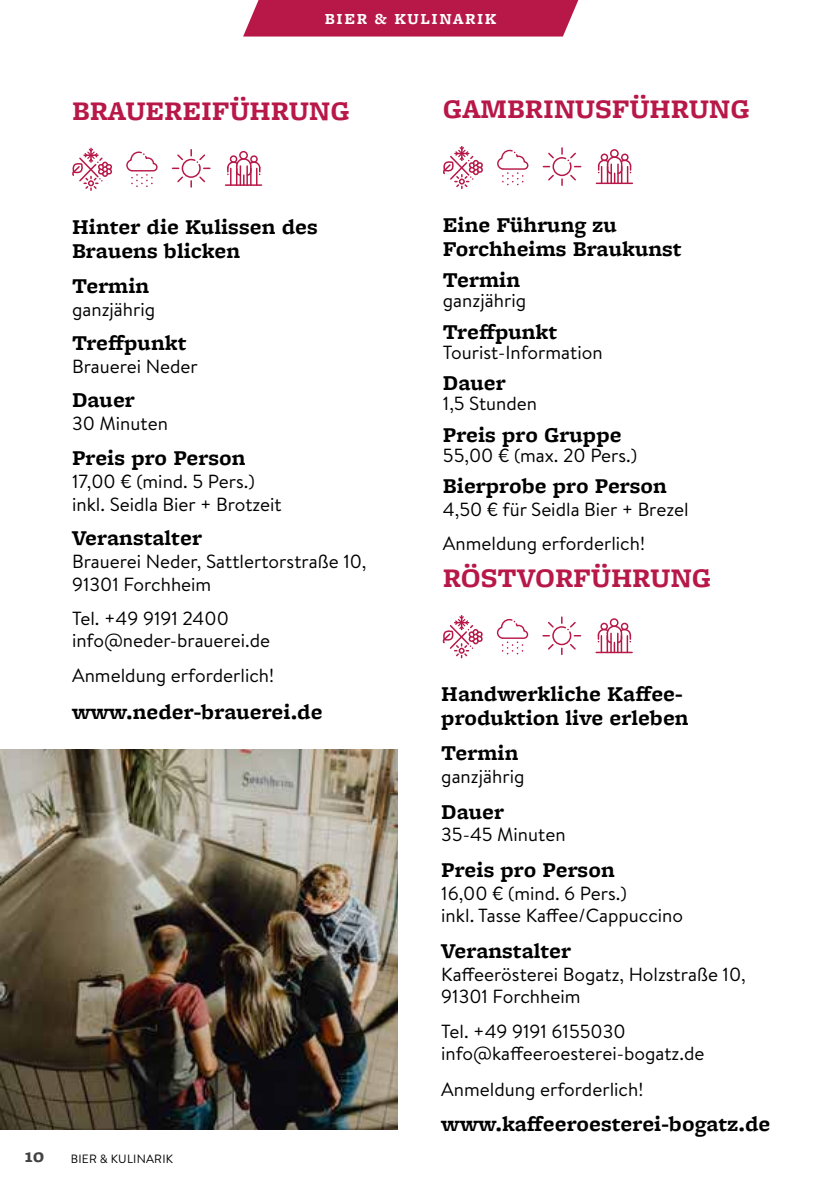
<style>
.page{position:relative;width:840px;height:1191px;background:#fff}
.page>*{position:absolute;margin:0;border:0;box-sizing:border-box;transform-origin:0 0}
.t1{font:700 28px "Freight Micro Pro";color:#b71848}
.t2{font:700 22px/24px "Freight Micro Pro";color:#000}
.t3{font:700 20px "Freight Micro Pro";color:#434243}
.t4{font:19px/22.8px "Brandon Text";color:#000}
.t5{font:700 16px "Freight Micro Pro";letter-spacing:.1em;color:#fff}
.t6{font:12px "Brandon Text";letter-spacing:.02em;color:#000}
</style>
<div class="page">
<svg style="left:172px;top:150px;width:38px;height:37px"></svg>
<svg style="left:126px;top:151px;width:32px;height:36px"></svg>
<svg style="left:72px;top:148px;width:41px;height:42px"></svg>
<div style="left:239px;top:151px;width:9px;height:9px;border:2px solid #b71848;border-radius:50%"></div>
<div style="left:230px;top:155px;width:7px;height:8px;border:2px solid #b71848;border-radius:50%"></div>
<div style="left:250px;top:155px;width:7px;height:8px;border:2px solid #b71848;border-radius:50%"></div>
<hr style="left:225px;top:184px;width:36px;height:2px;background:#b71848">
<svg style="left:226px;top:157px;width:35px;height:28px"></svg>
<svg style="left:243px;top:0;width:335px;height:37px;background:#bb2552"></svg>
<svg style="left:543px;top:617px;width:37px;height:37px"></svg>
<svg style="left:496px;top:618px;width:32px;height:36px"></svg>
<svg style="left:442px;top:615px;width:41px;height:42px"></svg>
<div style="left:609px;top:618px;width:9px;height:9px;border:2px solid #b71848;border-radius:50%"></div>
<div style="left:600px;top:622px;width:7px;height:8px;border:2px solid #b71848;border-radius:50%"></div>
<div style="left:620px;top:622px;width:8px;height:8px;border:2px solid #b71848;border-radius:50%"></div>
<hr style="left:596px;top:651px;width:35px;height:2px;background:#b71848">
<svg style="left:596px;top:625px;width:35px;height:27px"></svg>
<img style="left:0;top:749px;width:397px;height:380px">
<svg style="left:543px;top:148px;width:37px;height:37px"></svg>
<svg style="left:497px;top:149px;width:32px;height:36px"></svg>
<svg style="left:443px;top:146px;width:40px;height:43px"></svg>
<div style="left:609px;top:149px;width:9px;height:9px;border:2px solid #b71848;border-radius:50%"></div>
<div style="left:600px;top:154px;width:8px;height:7px;border:2px solid #b71848;border-radius:50%"></div>
<div style="left:620px;top:154px;width:8px;height:7px;border:2px solid #b71848;border-radius:50%"></div>
<hr style="left:596px;top:183px;width:36px;height:1px;background:#b71848">
<svg style="left:596px;top:156px;width:35px;height:27px"></svg>
<p class="t5" style="left:325px;top:7px;width:173px">BIER &amp; KULINARIK</p>
<h1 class="t1" style="left:72px;top:91px;width:279px">BRAUEREIFÜHRUNG</h1>
<p class="t2" style="left:72px;top:214px;width:247px">Hinter die Kulissen des<br>Brauens blicken</p>
<p class="t2" style="left:72px;top:273px;width:79px">Termin</p>
<p class="t4" style="left:72px;top:297px;width:85px">ganzjährig</p>
<p class="t2" style="left:72px;top:330px;width:116px">Treffpunkt</p>
<p class="t4" style="left:72px;top:354px;width:127px">Brauerei Neder</p>
<p class="t2" style="left:72px;top:387px;width:64px">Dauer</p>
<p class="t4" style="left:72px;top:411px;width:97px">30 Minuten</p>
<p class="t2" style="left:72px;top:445px;width:175px">Preis pro Person</p>
<p class="t4" style="left:72px;top:469px;width:211px">17,00 € (mind. 5 Pers.) inkl. Seidla Bier + Brotzeit</p>
<p class="t2" style="left:72px;top:525px;width:131px">Veranstalter</p>
<p class="t4" style="left:72px;top:549px;width:296px">Brauerei Neder, Sattlertorstraße 10,<br>91301 Forchheim</p>
<p class="t4" style="left:72px;top:606px;width:199px">Tel. +49 9191 2400 info@neder-brauerei.de</p>
<p class="t4" style="left:72px;top:663px;width:203px">Anmeldung erforderlich!</p>
<p class="t2" style="left:72px;top:699px;width:252px">www.neder-brauerei.de</p>
<p class="t3" style="left:25px;top:1141px;width:21px">10</p>
<p class="t6" style="left:71px;top:1150px;width:104px">BIER &amp; KULINARIK</p>
<h1 class="t1" style="left:442px;top:89px;width:308px">GAMBRINUSFÜHRUNG</h1>
<p class="t2" style="left:442px;top:212px;width:240px">Eine Führung zu<br>Forchheims Braukunst</p>
<p class="t2" style="left:442px;top:268px;width:79px">Termin</p>
<p class="t4" style="left:442px;top:289px;width:85px">ganzjährig</p>
<p class="t2" style="left:442px;top:319px;width:116px">Treffpunkt</p>
<p class="t4" style="left:442px;top:340px;width:161px">Tourist-Information</p>
<p class="t2" style="left:442px;top:370px;width:64px">Dauer</p>
<p class="t4" style="left:442px;top:391px;width:96px">1,5 Stunden</p>
<p class="t2" style="left:442px;top:422px;width:180px">Preis pro Gruppe</p>
<p class="t4" style="left:442px;top:443px;width:196px">55,00 € (max. 20 Pers.)</p>
<p class="t2" style="left:442px;top:473px;width:225px">Bierprobe pro Person</p>
<p class="t4" style="left:442px;top:491px;width:247px;line-height:34.2px">4,50 € für Seidla Bier + Brezel<br>Anmeldung erforderlich!</p>
<h1 class="t1" style="left:442px;top:558px;width:270px">RÖSTVORFÜHRUNG</h1>
<p class="t2" style="left:441px;top:681px;width:249px">Handwerkliche Kaffee&shy;produktion live erleben</p>
<p class="t2" style="left:441px;top:741px;width:79px">Termin</p>
<p class="t4" style="left:441px;top:764px;width:85px">ganzjährig</p>
<p class="t2" style="left:441px;top:799px;width:64px">Dauer</p>
<p class="t4" style="left:441px;top:822px;width:126px">35-45 Minuten</p>
<p class="t2" style="left:441px;top:857px;width:175px">Preis pro Person</p>
<p class="t4" style="left:441px;top:881px;width:243px">16,00 € (mind. 6 Pers.)<br>inkl. Tasse Kaffee/Cappuccino</p>
<p class="t2" style="left:441px;top:938px;width:131px">Veranstalter</p>
<p class="t4" style="left:441px;top:962px;width:306px">Kaffeerösterei Bogatz, Holzstraße 10,<br>91301 Forchheim</p>
<p class="t4" style="left:441px;top:1019px;width:264px">Tel. +49 9191 6155030 info@kaffeeroesterei-bogatz.de</p>
<p class="t4" style="left:441px;top:1077px;width:203px">Anmeldung erforderlich!</p>
<p class="t2" style="left:441px;top:1111px;width:330px">www.kaffeeroesterei-bogatz.de</p>
</div>
